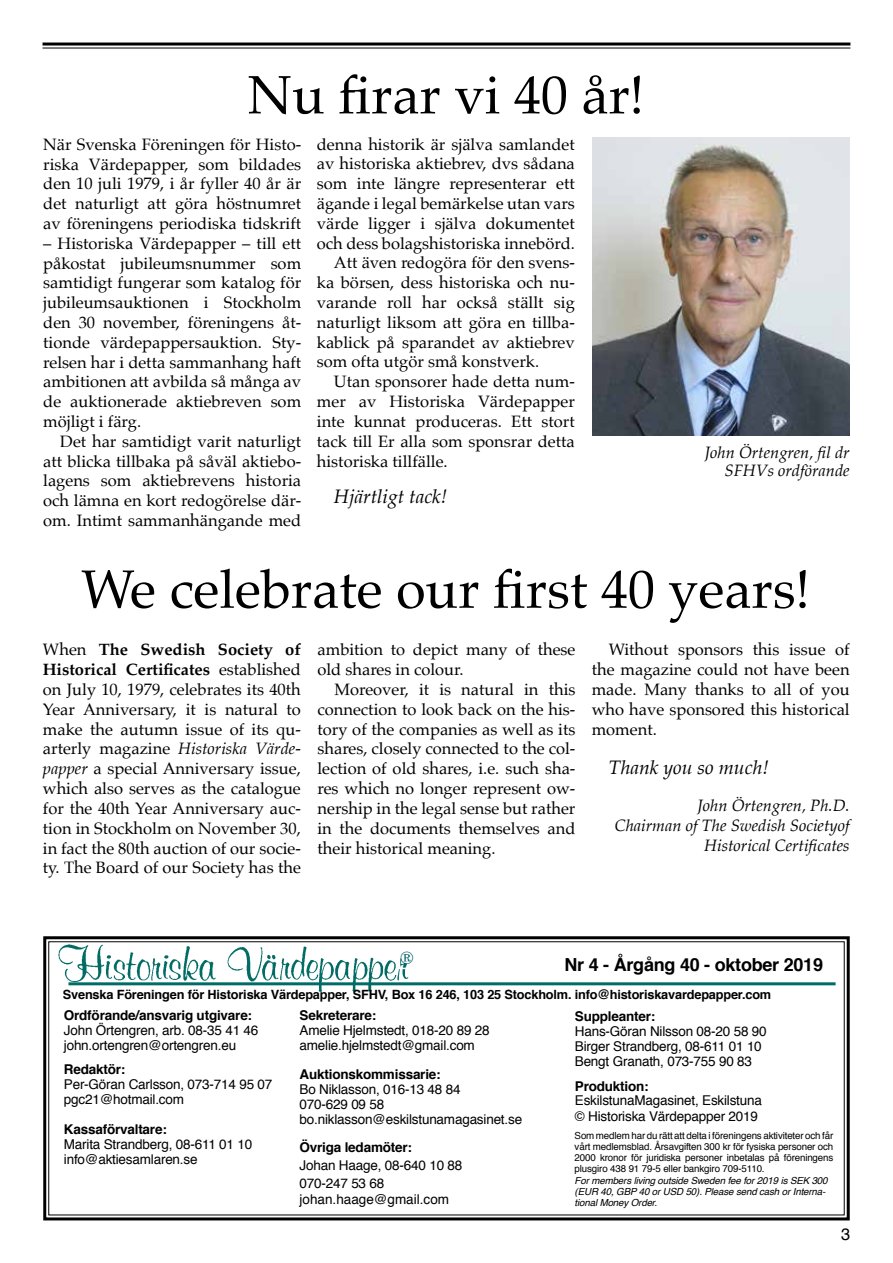
<style>
.page{position:relative;width:893px;height:1263px;background:#fff}
.page>*{position:absolute;margin:0;border:0;box-sizing:border-box;transform-origin:0 0}
.t1{font:54px "Palatino";color:#000}
.t2{font:italic 19.5px "Palatino";color:#000}
.t3{font:700 18px "Helvetica";letter-spacing:-.015em;color:#000}
.t4{font:18px "Times";color:#005f69}
.t5{font:16.5px/19.8px "Palatino";color:#000;text-align:justify}
.t6{font:italic 16.5px/19.8px "Palatino";color:#000;text-align:right}
.t7{font:16.5px "Helvetica";color:#000}
.t8{font:13.5px/15px "Helvetica";letter-spacing:-.015em;color:#000}
.t9{font:700 13.5px "Helvetica";letter-spacing:-.015em;color:#000}
.t10{font:700 12.75px "Helvetica";letter-spacing:-.015em;color:#000}
.t11{font:9.75px/11.2px "Helvetica";letter-spacing:-.015em;color:#000;text-align:justify}
.t12{font:italic 9.75px/11.2px "Helvetica";letter-spacing:-.015em;color:#000}
.s1{font-weight:700}
.s2{font-style:italic}
</style>
<div class="page">
<hr style="left:43px;top:43px;width:807px;height:3px;background:#000">
<hr style="left:43px;top:48px;width:807px;height:1px;background:#000">
<svg style="left:43px;top:936px;width:807px;height:285px"></svg>
<div style="left:399px;top:949px;width:19px;height:20px;border:2px solid #fff"></div>
<img style="left:592px;top:137px;width:258px;height:298px">
<h1 class="t1" style="left:247px;top:50px;width:399px">Nu firar vi 40 år!</h1>
<p class="t5" style="left:43px;top:134px;width:259px">När Svenska Föreningen för Histo&shy;riska Värdepapper, som bildades den 10 juli 1979, i år fyller 40 år är det naturligt att göra höstnumret av föreningens periodiska tidskrift</p>
<p class="t5" style="left:43px;top:233px;width:259px">– Historiska Värdepapper – till ett påkostat jubileumsnummer som samtidigt fungerar som katalog för jubileumsauktionen i Stockholm den 30 november, föreningens åt&shy;tionde värdepappersauktion. Sty&shy;relsen har i detta sammanhang haft ambitionen att avbilda så många av de auktionerade aktiebreven som möjligt i färg.</p>
<p class="t5" style="left:43px;top:431px;width:259px;text-indent:17px">Det har samtidigt varit naturligt att blicka tillbaka på såväl aktiebo&shy;lagens som aktiebrevens historia och lämna en kort redogörelse där&shy;om. Intimt sammanhängande med</p>
<p class="t5" style="left:317px;top:134px;width:259px">denna historik är själva samlandet</p>
<p class="t5" style="left:317px;top:154px;width:259px">av historiska aktiebrev, dvs sådana</p>
<p class="t5" style="left:317px;top:174px;width:259px">som inte längre representerar ett</p>
<p class="t5" style="left:317px;top:193px;width:259px">ägande i legal bemärkelse utan vars</p>
<p class="t5" style="left:317px;top:213px;width:259px">värde ligger i själva dokumentet</p>
<p class="t5" style="left:317px;top:233px;width:259px">och dess bolagshistoriska innebörd.</p>
<p class="t5" style="left:334px;top:253px;width:242px">Att även redogöra för den svens-</p>
<p class="t5" style="left:317px;top:273px;width:259px">ka börsen, dess historiska och nu-</p>
<p class="t5" style="left:317px;top:292px;width:259px">varande roll har också ställt sig</p>
<p class="t5" style="left:317px;top:312px;width:259px">naturligt liksom att göra en tillba-</p>
<p class="t5" style="left:317px;top:332px;width:259px">kablick på sparandet av aktiebrev</p>
<p class="t5" style="left:317px;top:352px;width:224px">som ofta utgör små konstverk.</p>
<p class="t5" style="left:334px;top:372px;width:242px">Utan sponsorer hade detta num-</p>
<p class="t5" style="left:317px;top:391px;width:259px">mer av Historiska Värdepapper</p>
<p class="t5" style="left:317px;top:411px;width:259px">inte kunnat produceras. Ett stort</p>
<p class="t5" style="left:317px;top:431px;width:259px">tack till Er alla som sponsrar detta</p>
<p class="t5" style="left:317px;top:451px;width:132px">historiska tillfälle.</p>
<p class="t2" style="left:334px;top:479px;width:115px">Hjärtligt tack!</p>
<p class="t6" style="left:705px;top:443px;width:147px;line-height:17.9px">John Örtengren, fil dr<br>SFHVs ordförande</p>
<h1 class="t1" style="left:81px;top:544px;width:731px">We celebrate our first 40 years!</h1>
<p class="t5" style="left:43px;top:640px;width:259px">When <span class="s1">The Swedish Society of Historical Certificates</span> established on July 10, 1979, celebrates its 40th Year Anniversary, it is natural to make the autumn issue of its qu&shy;arterly magazine <span class="s2">Historiska Värde&shy;papper</span> a special Anniversary issue, which also serves as the catalogue for the 40th Year Anniversary auc&shy;tion in Stockholm on November 30, in fact the 80th auction of our socie&shy;ty. The Board of our Society has the</p>
<p class="t5" style="left:317px;top:640px;width:259px">ambition to depict many of these old shares in colour.</p>
<p class="t5" style="left:317px;top:679px;width:259px;text-indent:17px">Moreover, it is natural in this connection to look back on the his&shy;tory of the companies as well as its shares, closely connected to the col&shy;lection of old shares, i.e. such sha&shy;res which no longer represent ow&shy;nership in the legal sense but rather in the documents themselves and their historical meaning.</p>
<p class="t5" style="left:592px;top:640px;width:259px;text-indent:17px">Without sponsors this issue of the magazine could not have been made. Many thanks to all of you who have sponsored this historical moment.</p>
<p class="t2" style="left:609px;top:750px;width:162px">Thank you so much!</p>
<p class="t6" style="left:615px;top:795px;width:236px">John Örtengren, Ph.D.<br>Chairman of The Swedish Societyof<br>Historical Certificates</p>
<p class="t4" style="left:400px;top:941px;width:15px">®</p>
<p class="t3" style="left:564px;top:950px;width:260px">Nr 4 - Årgång 40 - oktober 2019</p>
<p class="t10" style="left:63px;top:984px;width:710px">Svenska Föreningen för Historiska Värdepapper, SFHV, Box 16 246, 103 25 Stockholm. info@historiskavardepapper.com</p>
<p class="t9" style="left:64px;top:1004px;width:190px">Ordförande/ansvarig utgivare:</p>
<p class="t8" style="left:64px;top:1023px;width:196px">John Örtengren, arb. 08-35 41 46 john.ortengren@ortengren.eu</p>
<p class="t9" style="left:64px;top:1058px;width:63px">Redaktör:</p>
<p class="t8" style="left:64px;top:1077px;width:210px">Per-Göran Carlsson, 073-714 95 07 pgc21@hotmail.com</p>
<p class="t9" style="left:64px;top:1118px;width:104px">Kassaförvaltare:</p>
<p class="t8" style="left:64px;top:1137px;width:190px">Marita Strandberg, 08-611 01 10 info@aktiesamlaren.se</p>
<p class="t9" style="left:300px;top:1004px;width:78px">Sekreterare:</p>
<p class="t8" style="left:300px;top:1023px;width:192px">Amelie Hjelmstedt, 018-20 89 28 amelie.hjelmstedt@gmail.com</p>
<p class="t9" style="left:300px;top:1063px;width:143px">Auktionskommissarie:</p>
<p class="t8" style="left:300px;top:1082px;width:224px">Bo Niklasson, 016-13 48 84<br>070-629 09 58 bo.niklasson@eskilstunamagasinet.se</p>
<p class="t9" style="left:300px;top:1136px;width:114px">Övriga ledamöter:</p>
<p class="t8" style="left:300px;top:1157px;width:164px;line-height:18px">Johan Haage, 08-640 10 88<br>070-247 53 68</p>
<p class="t8" style="left:300px;top:1192px;width:151px">johan.haage@gmail.com</p>
<p class="t9" style="left:575px;top:1005px;width:82px">Suppleanter:</p>
<p class="t8" style="left:575px;top:1024px;width:193px">Hans-Göran Nilsson 08-20 58 90<br>Birger Strandberg, 08-611 01 10<br>Bengt Granath, 073-755 90 83</p>
<p class="t9" style="left:575px;top:1075px;width:75px">Produktion:</p>
<p class="t8" style="left:575px;top:1092px;width:189px;line-height:16.5px">EskilstunaMagasinet, Eskilstuna © Historiska Värdepapper 2019</p>
<p class="t11" style="left:575px;top:1130px;width:260px">Som medlem har du rätt att delta i föreningens aktiviteter och får vårt medlemsblad. Årsavgiften 300 kr för fysiska personer och 2000 kronor för juridiska personer inbetalas på föreningens plusgiro 438 91 79-5 eller bankgiro 709-5110.</p>
<p class="t12" style="left:575px;top:1175px;width:255px">For members living outside Sweden fee for 2019 is SEK 300 (EUR 40, GBP 40 or USD 50). Please send cash or Interna&shy;tional Money Order.</p>
<p class="t7" style="left:841px;top:1222px;width:11px">3</p>
</div>
